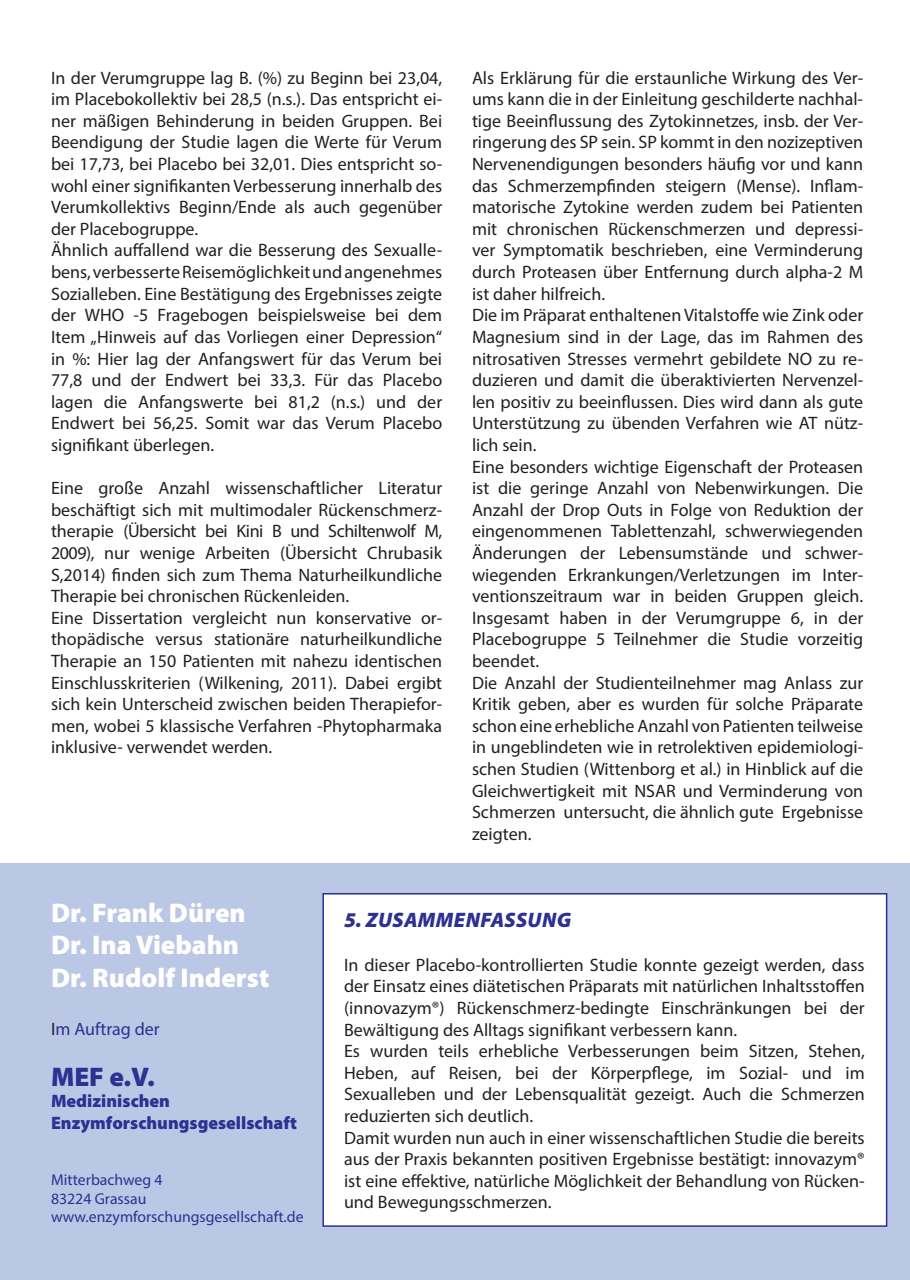
<style>
.page{position:relative;width:910px;height:1280px;background:#fff}
.page>*{position:absolute;margin:0;border:0;box-sizing:border-box;transform-origin:0 0}
.t1{font:900 27px/32.4px "Myriad Pro";color:#fff}
.t2{font:900 27px "Myriad Pro";color:#2e3092}
.t3{font:italic 900 21px "Myriad Pro";letter-spacing:.02em;color:#2e3092}
.t4{font:18px/21.6px "Myriad Pro";color:#231f20}
.t5{font:900 18px/21.6px "Myriad Pro";color:#2e3092}
.t6{font:18px "Myriad Pro";color:#2e3092}
.t7{font:15.75px/18.9px "Myriad Pro";color:#2e3092}
.s1{color:#231f20}
</style>
<div class="page">
<div style="left:0;top:863px;width:910px;height:417px;background:#bac8e6"></div>
<div style="left:322px;top:893px;width:565px;height:334px;background:#fff;border:2px solid #2e3092"></div>
<p class="t4" style="left:51px;top:67px;width:393px">In der Verumgruppe lag B. (%) zu Beginn bei 23,04, im Placebokollektiv bei 28,5 (n.s.). Das entspricht ei&shy;ner mäßigen Behinderung in beiden Gruppen. Bei Beendigung der Studie lagen die Werte für Verum bei 17,73, bei Placebo bei 32,01. Dies entspricht so&shy;wohl einer signifikanten Verbesserung innerhalb des Verumkollektivs Beginn/Ende als auch gegenüber der Placebogruppe.<br>Ähnlich auffallend war die Besserung des Sexualle&shy;bens, verbesserte Reisemöglichkeit und angenehmes Sozialleben. Eine Bestätigung des Ergebnisses zeigte der WHO -5 Fragebogen beispielsweise bei dem Item „Hinweis auf das Vorliegen einer Depression“ in %: Hier lag der Anfangswert für das Verum bei 77,8 und der Endwert bei 33,3. Für das Placebo lagen die Anfangswerte bei 81,2 (n.s.) und der Endwert bei 56,25. Somit war das Verum Placebo signifikant überlegen.</p>
<p class="t4" style="left:51px;top:477px;width:393px">Eine große Anzahl wissenschaftlicher Literatur beschäftigt sich mit multimodaler Rückenschmerz&shy;therapie (Übersicht bei Kini B und Schiltenwolf M, 2009), nur wenige Arbeiten (Übersicht Chrubasik S,2014) finden sich zum Thema Naturheilkundliche Therapie bei chronischen Rückenleiden.<br>Eine Dissertation vergleicht nun konservative or&shy;thopädische versus stationäre naturheilkundliche Therapie an 150 Patienten mit nahezu identischen Einschlusskriterien (Wilkening, 2011). Dabei ergibt sich kein Unterscheid zwischen beiden Therapiefor&shy;men, wobei 5 klassische Verfahren -Phytopharmaka inklusive- verwendet werden.</p>
<p class="t4" style="left:472px;top:67px;width:393px">Als Erklärung für die erstaunliche Wirkung des Ver&shy;ums kann die in der Einleitung geschilderte nachhal&shy;tige Beeinflussung des Zytokinnetzes, insb. der Ver&shy;ringerung des SP sein. SP kommt in den nozizeptiven Nervenendigungen besonders häufig vor und kann das Schmerzempfinden steigern (Mense). Inflam&shy;matorische Zytokine werden zudem bei Patienten mit chronischen Rückenschmerzen und depressi&shy;ver Symptomatik beschrieben, eine Verminderung durch Proteasen über Entfernung durch alpha-2 M ist daher hilfreich.<br>Die im Präparat enthaltenen Vitalstoffe wie Zink oder Magnesium sind in der Lage, das im Rahmen des nitrosativen Stresses vermehrt gebildete NO zu re&shy;duzieren und damit die überaktivierten Nervenzel&shy;len positiv zu beeinflussen. Dies wird dann als gute Unterstützung zu übenden Verfahren wie AT nütz&shy;lich sein.<br>Eine besonders wichtige Eigenschaft der Proteasen ist die geringe Anzahl von Nebenwirkungen. Die Anzahl der Drop Outs in Folge von Reduktion der eingenommenen Tablettenzahl, schwerwiegenden Änderungen der Lebensumstände und schwer&shy;wiegenden Erkrankungen/Verletzungen im Inter&shy;ventionszeitraum war in beiden Gruppen gleich.<br>Insgesamt haben in der Verumgruppe 6, in der Placebogruppe 5 Teilnehmer die Studie vorzeitig beendet.<br>Die Anzahl der Studienteilnehmer mag Anlass zur Kritik geben, aber es wurden für solche Präparate schon eine erhebliche Anzahl von Patienten teilweise in ungeblindeten wie in retrolektiven epidemiologi&shy;schen Studien (Wittenborg et al.) in Hinblick auf die Gleichwertigkeit mit NSAR und Verminderung von Schmerzen untersucht, die ähnlich gute Ergebnisse zeigten.</p>
<h1 class="t1" style="left:51px;top:897px;width:220px">Dr. Frank Düren<br>Dr. Ina Viebahn<br>Dr. Rudolf Inderst</h1>
<p class="t6" style="left:51px;top:1018px;width:110px"><span class="s1">I</span>m Auftrag der</p>
<h1 class="t2" style="left:51px;top:1061px;width:105px">MEF e.V.</h1>
<p class="t5" style="left:51px;top:1090px;width:248px">Medizinischen<br>Enzymforschungsgesellschaft</p>
<p class="t7" style="left:51px;top:1169px;width:254px">Mitterbachweg 4<br>83224 Grassau www.enzymforschungsgesellschaft.de</p>
<p class="t3" style="left:344px;top:909px;width:229px">5. ZUSAMMENFASSUNG</p>
<p class="t4" style="left:344px;top:953px;width:522px">In dieser Placebo-kontrollierten Studie konnte gezeigt werden, dass der Einsatz eines diätetischen Präparats mit natürlichen Inhaltsstoffen (innovazym®) Rückenschmerz-bedingte Einschränkungen bei der Bewältigung des Alltags signifikant verbessern kann.<br>Es wurden teils erhebliche Verbesserungen beim Sitzen, Stehen, Heben, auf Reisen, bei der Körperpflege, im Sozial- und im Sexualleben und der Lebensqualität gezeigt. Auch die Schmerzen reduzierten sich deutlich.<br>Damit wurden nun auch in einer wissenschaftlichen Studie die bereits aus der Praxis bekannten positiven Ergebnisse bestätigt: innovazym® ist eine effektive, natürliche Möglichkeit der Behandlung von Rücken&shy;und Bewegungsschmerzen.</p>
</div>
